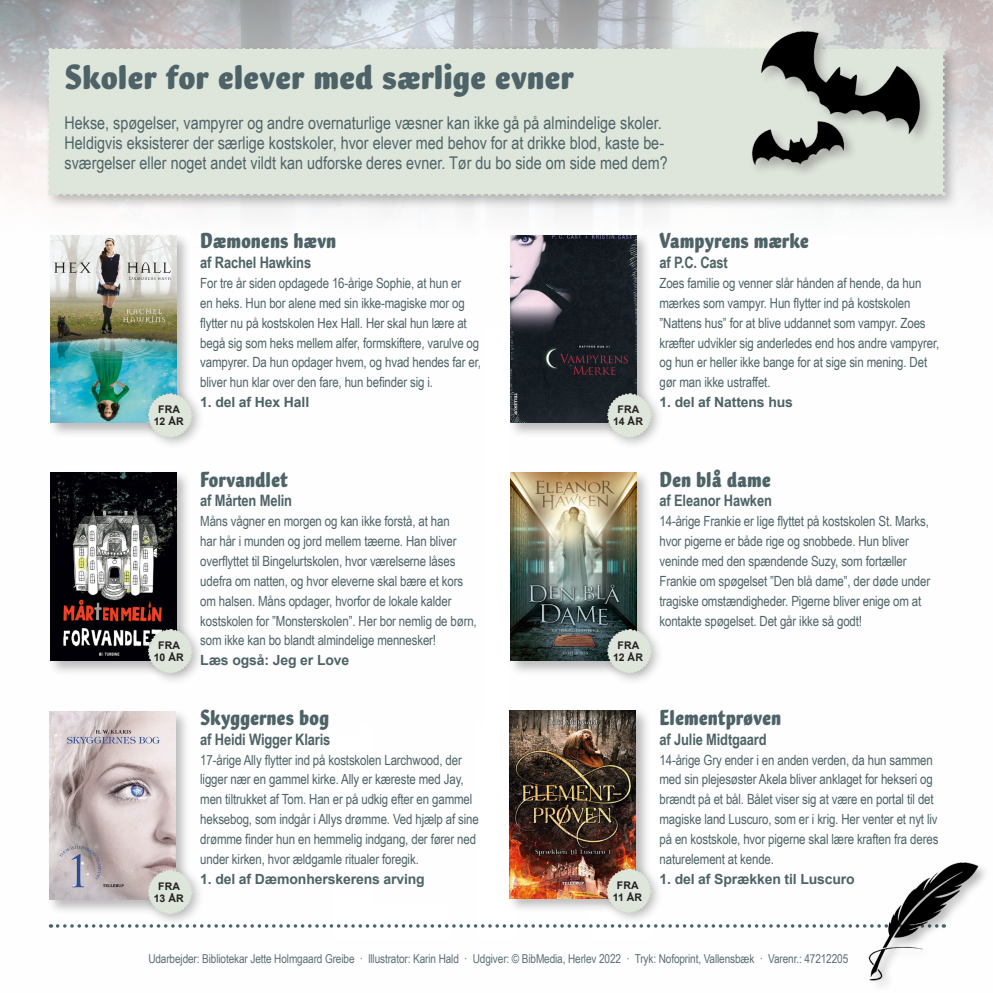
<style>
.page{position:relative;width:993px;height:993px;background:#fff}
.page>*{position:absolute;margin:0;border:0;box-sizing:border-box;transform-origin:0 0}
.t1{font:900 33.6px "Muffin";letter-spacing:-.01em;color:#4e6367;scale:.92 1}
.t2{font:900 21px "Muffin";letter-spacing:-.01em;color:#4e6367;scale:.83 1}
.t3{font:17.5px/19.8px "Arial Narrow";color:#4e6367}
.t4{font:700 15.75px "Arial Narrow";letter-spacing:-.01em;color:#4e6367}
.t5{font:14px/19.8px "Arial Narrow";letter-spacing:-.01em;color:#4e6367}
.t6{font:700 14px "Arial";letter-spacing:-.01em;color:#4e6367}
.t7{font:12.25px "Arial Narrow";letter-spacing:-.01em;color:#5c6e71}
.t8{font:700 10.5px/12.2px "Arial";letter-spacing:.025em;color:#231f20;text-align:center}
</style>
<div class="page">
<img style="left:0;top:0;width:992px;height:928px">
<svg style="left:58px;top:923px;width:795px;height:4px"></svg>
<div style="left:44px;top:44px;width:914px;height:166px;background:#231f20;opacity:.3"></div>
<div style="left:48px;top:48px;width:896px;height:148px;background:#dee5db"></div>
<img style="left:853px;top:832px;width:139px;height:154px">
<img style="left:716px;top:1px;width:230px;height:188px">
<div style="left:506px;top:707px;width:144px;height:206px;background:#231f20;opacity:.3"></div>
<img style="left:509px;top:710px;width:126px;height:188px">
<div style="left:601px;top:862px;width:62px;height:63px;background:#231f20;opacity:.3"></div>
<svg style="left:605px;top:867px;width:46px;height:46px"></svg>
<div style="left:485px;top:329px;width:23px;height:426px;background:#fff"></div>
<div style="left:47px;top:232px;width:144px;height:206px;background:#231f20;opacity:.3"></div>
<img style="left:50px;top:235px;width:126px;height:188px">
<div style="left:47px;top:470px;width:144px;height:205px;background:#231f20;opacity:.3"></div>
<img style="left:50px;top:473px;width:126px;height:187px">
<div style="left:46px;top:708px;width:144px;height:206px;background:#231f20;opacity:.3"></div>
<img style="left:49px;top:711px;width:126px;height:188px">
<div style="left:507px;top:232px;width:144px;height:206px;background:#231f20;opacity:.3"></div>
<img style="left:510px;top:235px;width:126px;height:188px">
<div style="left:507px;top:470px;width:144px;height:205px;background:#231f20;opacity:.3"></div>
<img style="left:510px;top:473px;width:126px;height:187px">
<div style="left:142px;top:387px;width:63px;height:63px;background:#231f20;opacity:.3"></div>
<svg style="left:147px;top:392px;width:46px;height:46px"></svg>
<div style="left:142px;top:623px;width:63px;height:62px;background:#231f20;opacity:.3"></div>
<svg style="left:147px;top:628px;width:46px;height:46px"></svg>
<div style="left:142px;top:864px;width:63px;height:62px;background:#231f20;opacity:.3"></div>
<svg style="left:147px;top:868px;width:46px;height:46px"></svg>
<div style="left:601px;top:387px;width:63px;height:63px;background:#231f20;opacity:.3"></div>
<svg style="left:606px;top:392px;width:46px;height:46px"></svg>
<div style="left:601px;top:623px;width:63px;height:62px;background:#231f20;opacity:.3"></div>
<svg style="left:606px;top:628px;width:46px;height:46px"></svg>
<h1 class="t1" style="left:64px;top:55px;width:555px">Skoler for elever med særlige evner</h1>
<p class="t3" style="left:64px;top:112px;width:604px">Hekse, spøgelser, vampyrer og andre overnaturlige væsner kan ikke gå på almindelige skoler.<br>Heldigvis eksisterer der særlige kostskoler, hvor elever med behov for at drikke blod, kaste be&shy;sværgelser eller noget andet vildt kan udforske deres evner. Tør du bo side om side med dem?</p>
<p class="t8" style="left:154px;top:403px;width:31px">FRA<br>12 ÅR</p>
<h2 class="t2" style="left:200px;top:226px;width:165px">Dæmonens hævn</h2>
<p class="t4" style="left:200px;top:250px;width:112px">af Rachel Hawkins</p>
<p class="t5" style="left:200px;top:272px;width:282px">For tre år siden opdagede 16-årige Sophie, at hun er<br>en heks. Hun bor alene med sin ikke-magiske mor og flytter nu på kostskolen Hex Hall. Her skal hun lære at begå sig som heks mellem alfer, formskiftere, varulve og vampyrer. Da hun opdager hvem, og hvad hendes far er, bliver hun klar over den fare, hun befinder sig i.</p>
<p class="t6" style="left:200px;top:392px;width:110px">1. del af Hex Hall</p>
<p class="t8" style="left:613px;top:403px;width:31px">FRA<br>14 ÅR</p>
<h2 class="t2" style="left:659px;top:226px;width:181px">Vampyrens mærke</h2>
<p class="t4" style="left:659px;top:250px;width:70px">af P.C. Cast</p>
<p class="t5" style="left:659px;top:272px;width:281px">Zoes familie og venner slår hånden af hende, da hun mærkes som vampyr. Hun flytter ind på kostskolen ”Nattens hus” for at blive uddannet som vampyr. Zoes kræfter udvikler sig anderledes end hos andre vampyrer, og hun er heller ikke bange for at sige sin mening. Det gør man ikke ustraffet.</p>
<p class="t6" style="left:659px;top:392px;width:135px">1. del af Nattens hus</p>
<p class="t8" style="left:154px;top:639px;width:31px">FRA<br>10 ÅR</p>
<h2 class="t2" style="left:200px;top:465px;width:107px">Forvandlet</h2>
<p class="t4" style="left:200px;top:489px;width:93px">af Mårten Melin</p>
<p class="t5" style="left:200px;top:510px;width:278px">Måns vågner en morgen og kan ikke forstå, at han<br>har hår i munden og jord mellem tæerne. Han bliver overflyttet til Bingelurtskolen, hvor værelserne låses udefra om natten, og hvor eleverne skal bære et kors om halsen. Måns opdager, hvorfor de lokale kalder kostskolen for ”Monsterskolen”. Her bor nemlig de børn, som ikke kan bo blandt almindelige mennesker!</p>
<p class="t6" style="left:200px;top:650px;width:150px">Læs også: Jeg er Love</p>
<p class="t8" style="left:613px;top:639px;width:31px">FRA<br>12 ÅR</p>
<h2 class="t2" style="left:659px;top:465px;width:136px">Den blå dame</h2>
<p class="t4" style="left:659px;top:489px;width:114px">af Eleanor Hawken</p>
<p class="t5" style="left:659px;top:510px;width:272px">14-årige Frankie er lige flyttet på kostskolen St. Marks, hvor pigerne er både rige og snobbede. Hun bliver veninde med den spændende Suzy, som fortæller Frankie om spøgelset ”Den blå dame”, der døde under tragiske omstændigheder. Pigerne bliver enige om at kontakte spøgelset. Det går ikke så godt!</p>
<p class="t8" style="left:154px;top:879px;width:31px">FRA<br>13 ÅR</p>
<h2 class="t2" style="left:200px;top:703px;width:157px">Skyggernes bog</h2>
<p class="t4" style="left:200px;top:727px;width:132px">af Heidi Wigger Klaris</p>
<p class="t5" style="left:200px;top:749px;width:280px">17-årige Ally flytter ind på kostskolen Larchwood, der ligger nær en gammel kirke. Ally er kæreste med Jay, men tiltrukket af Tom. Han er på udkig efter en gammel heksebog, som indgår i Allys drømme. Ved hjælp af sine drømme finder hun en hemmelig indgang, der fører ned under kirken, hvor ældgamle ritualer foregik.</p>
<p class="t6" style="left:200px;top:868px;width:226px">1. del af Dæmonherskerens arving</p>
<p class="t8" style="left:612px;top:878px;width:31px">FRA<br>11 ÅR</p>
<h2 class="t2" style="left:659px;top:703px;width:148px">Elementprøven</h2>
<p class="t4" style="left:659px;top:727px;width:109px">af Julie Midtgaard</p>
<p class="t5" style="left:659px;top:749px;width:280px">14-årige Gry ender i en anden verden, da hun sammen med sin plejesøster Akela bliver anklaget for hekseri og brændt på et bål. Bålet viser sig at være en portal til det magiske land Luscuro, som er i krig. Her venter et nyt liv på en kostskole, hvor pigerne skal lære kraften fra deres naturelement at kende.</p>
<p class="t6" style="left:659px;top:868px;width:197px">1. del af Sprækken til Luscuro</p>
<p class="t7" style="left:148px;top:949px;width:701px">Udarbejder: Bibliotekar Jette Holmgaard Greibe · lllustrator: Karin Hald · Udgiver: © BibMedia, Herlev 2022 · Tryk: Nofoprint, Vallensbæk · Varenr.: 47212205</p>
</div>
